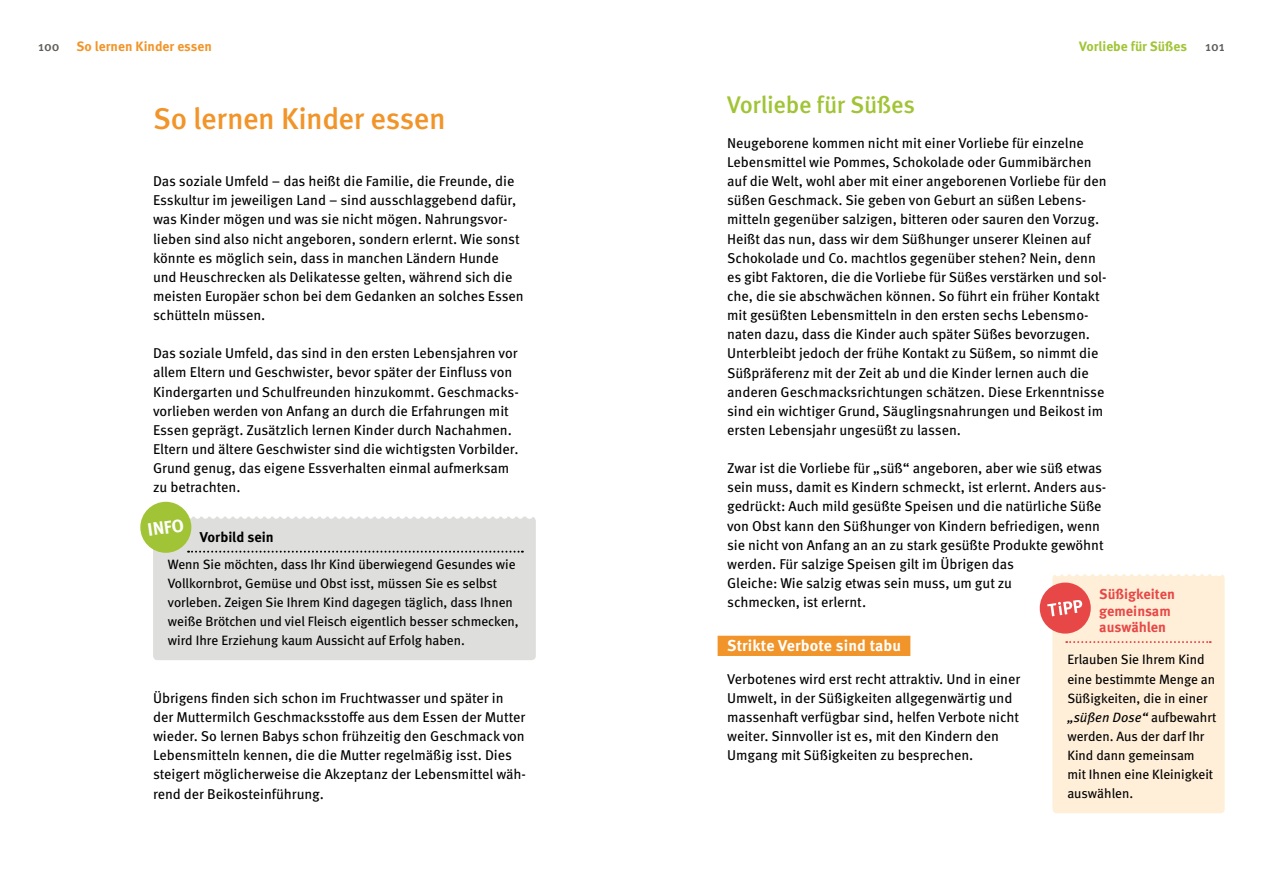
<style>
.page{position:relative;width:1263px;height:893px;background:#fff}
.page>*{position:absolute;margin:0;border:0;box-sizing:border-box;transform-origin:0 0}
.t1{font:500 30px "Meta OT";letter-spacing:-.015em;color:#f1952a}
.t2{font:500 24px "Meta OT";letter-spacing:-.015em;color:#a1c436}
.t3{font:700 18px "Meta OT";color:#fff}
.t4{font:700 15.75px "Meta OT";letter-spacing:.005em;color:#fff}
.t5{font:14.25px/19.2px "Meta OT";letter-spacing:-.005em;color:#000}
.t6{font:700 14.25px/16.5px "Meta OT";color:#e74746}
.t7{font:700 14.25px "Meta OT";color:#000}
.t8{font:13.5px/19.2px "Meta Book LF";color:#000}
.t9{font:italic 13.5px "Meta OT";letter-spacing:-.005em;color:#000}
.t10{font:700 13.5px "Meta OT";color:#f1952a}
.t11{font:700 13.5px "Meta OT";color:#a1c436}
.t12{font:500 13.5px "Meta OT";color:#605d5a}
.s1{font-family:"Meta Book LF";font-style:normal}
</style>
<div class="page">
<div style="left:153px;top:517px;width:383px;height:143px;background:#dededd;border-radius:4px"></div>
<svg style="left:187px;top:513px;width:343px;height:6px"></svg>
<svg style="left:188px;top:551px;width:335px;height:2px"></svg>
<div style="left:718px;top:636px;width:192px;height:20px;background:#f1952a"></div>
<div style="left:1052px;top:574px;width:173px;height:239px;background:#ffefd8;border-radius:4px"></div>
<svg style="left:1065px;top:574px;width:154px;height:2px"></svg>
<svg style="left:1066px;top:641px;width:145px;height:2px"></svg>
<div style="left:1040px;top:583px;width:51px;height:51px;background:#e74746;border-radius:50%"></div>
<svg style="left:1047px;top:600px;width:35px;height:16px"></svg>
<div style="left:140px;top:502px;width:51px;height:51px;background:#a1c436;border-radius:50%"></div>
<p class="t12" style="left:38px;top:38px;width:23px">100</p>
<p class="t10" style="left:77px;top:38px;width:137px">So lernen Kinder essen</p>
<p class="t11" style="left:1079px;top:38px;width:109px">Vorliebe für Süßes</p>
<p class="t12" style="left:1205px;top:38px;width:21px">101</p>
<h1 class="t1" style="left:153px;top:100px;width:294px">So lernen Kinder essen</h1>
<p class="t5" style="left:153px;top:172px;width:372px">Das soziale Umfeld – das heißt die Familie, die Freunde, die Esskultur im jeweiligen Land – sind ausschlaggebend dafür, was Kinder mögen und was sie nicht mögen. Nahrungsvor&shy;lieben sind also nicht angeboren, sondern erlernt. Wie sonst könnte es möglich sein, dass in manchen Ländern Hunde und Heuschrecken als Delikatesse gelten, während sich die meisten Europäer schon bei dem Gedanken an solches Essen schütteln müssen.</p>
<p class="t5" style="left:153px;top:344px;width:367px">Das soziale Umfeld, das sind in den ersten Lebensjahren vor allem Eltern und Geschwister, bevor später der Einfluss von Kindergarten und Schulfreunden hinzukommt. Geschmacks&shy;vorlieben werden von Anfang an durch die Erfahrungen mit Essen geprägt. Zusätzlich lernen Kinder durch Nachahmen.<br>Eltern und ältere Geschwister sind die wichtigsten Vorbilder.<br>Grund genug, das eigene Essverhalten einmal aufmerksam zu betrachten.</p>
<p class="t3" style="left:146px;top:519px;width:38px;rotate:-8deg">INFO</p>
<p class="t7" style="left:200px;top:528px;width:75px">Vorbild sein</p>
<p class="t8" style="left:168px;top:554px;width:352px">Wenn Sie möchten, dass Ihr Kind überwiegend Gesundes wie Vollkornbrot, Gemüse und Obst isst, müssen Sie es selbst vorleben. Zeigen Sie Ihrem Kind dagegen täglich, dass Ihnen weiße Brötchen und viel Fleisch eigentlich besser schmecken, wird Ihre Erziehung kaum Aussicht auf Erfolg haben.</p>
<p class="t5" style="left:153px;top:688px;width:374px">Übrigens finden sich schon im Fruchtwasser und später in der Muttermilch Geschmacksstoffe aus dem Essen der Mutter wieder. So lernen Babys schon frühzeitig den Geschmack von Lebensmitteln kennen, die die Mutter regelmäßig isst. Dies steigert möglicherweise die Akzeptanz der Lebensmittel wäh&shy;rend der Beikosteinführung.</p>
<h2 class="t2" style="left:727px;top:90px;width:189px">Vorliebe für Süßes</h2>
<p class="t5" style="left:727px;top:133px;width:381px">Neugeborene kommen nicht mit einer Vorliebe für einzelne Lebensmittel wie Pommes, Schokolade oder Gummibärchen auf die Welt, wohl aber mit einer angeborenen Vorliebe für den süßen Geschmack. Sie geben von Geburt an süßen Lebens&shy;mitteln gegenüber salzigen, bitteren oder sauren den Vorzug.<br>Heißt das nun, dass wir dem Süßhunger unserer Kleinen auf Schokolade und Co. machtlos gegenüber stehen? Nein, denn es gibt Faktoren, die die Vorliebe für Süßes verstärken und sol&shy;che, die sie abschwächen können. So führt ein früher Kontakt mit gesüßten Lebensmitteln in den ersten sechs Lebensmo&shy;naten dazu, dass die Kinder auch später Süßes bevorzugen.<br>Unterbleibt jedoch der frühe Kontakt zu Süßem, so nimmt die Süßpräferenz mit der Zeit ab und die Kinder lernen auch die anderen Geschmacksrichtungen schätzen. Diese Erkenntnisse sind ein wichtiger Grund, Säuglingsnahrungen und Beikost im ersten Lebensjahr ungesüßt zu lassen.</p>
<p class="t5" style="left:727px;top:459px;width:381px">Zwar ist die Vorliebe für „süß“ angeboren, aber wie süß etwas sein muss, damit es Kindern schmeckt, ist erlernt. Anders aus&shy;gedrückt: Auch mild gesüßte Speisen und die natürliche Süße von Obst kann den Süßhunger von Kindern befriedigen, wenn sie nicht von Anfang an an zu stark gesüßte Produkte gewöhnt werden. Für salzige Speisen gilt im Übrigen das<br>Gleiche: Wie salzig etwas sein muss, um gut zu<br>schmecken, ist erlernt.</p>
<p class="t4" style="left:727px;top:635px;width:175px">Strikte Verbote sind tabu</p>
<p class="t5" style="left:727px;top:669px;width:295px">Verbotenes wird erst recht attraktiv. Und in einer Umwelt, in der Süßigkeiten allgegenwärtig und massenhaft verfügbar sind, helfen Verbote nicht weiter. Sinnvoller ist es, mit den Kindern den Umgang mit Süßigkeiten zu besprechen.</p>
<p class="t6" style="left:1099px;top:586px;width:77px">Süßigkeiten gemeinsam auswählen</p>
<p class="t8" style="left:1067px;top:650px;width:149px">Erlauben Sie Ihrem Kind eine bestimmte Menge an<br>Süßigkeiten, die in einer</p>
<p class="t9" style="left:1067px;top:709px;width:151px">„süßen Dose“ <span class="s1">aufbewahrt</span></p>
<p class="t8" style="left:1067px;top:726px;width:147px">werden. Aus der darf Ihr<br>Kind dann gemeinsam mit Ihnen eine Kleinigkeit auswählen.</p>
</div>
